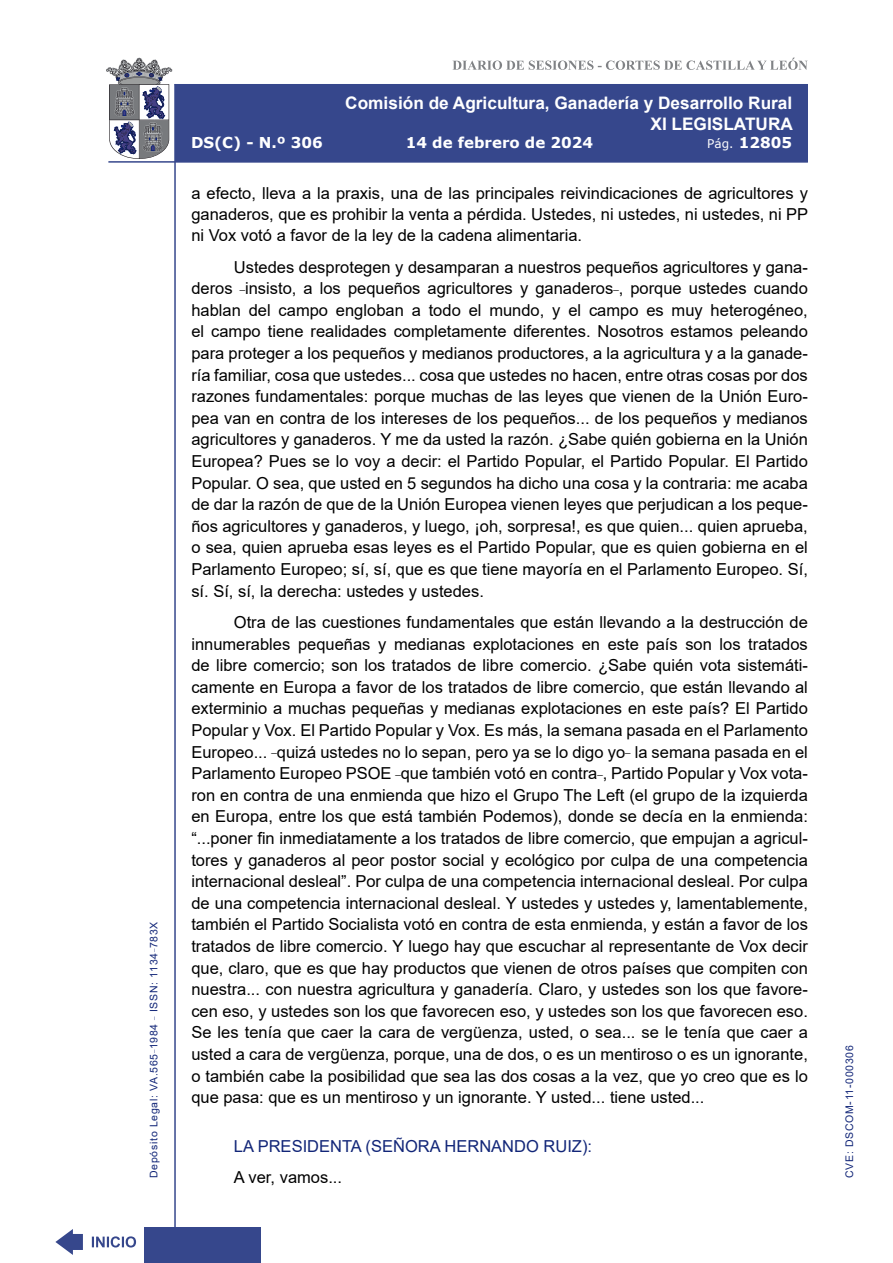
<style>
.page{position:relative;width:893px;height:1263px;background:#fff}
.page>*{position:absolute;margin:0;border:0;box-sizing:border-box;transform-origin:0 0}
.t1{font:700 17.25px/20.7px "Arial";color:#fff;text-align:right}
.t2{font:16.5px/21.6px "Arial";color:#000;text-align:justify}
.Orador{font:16.5px "Arial";color:#122678}
.t3{font:700 15px "Verdana";color:#fff}
.t4{font:10.5px "Arial";letter-spacing:.065em;color:#122678}
.s1{font-weight:400;font-size:12px}
</style>
<div class="page">
<svg style="left:452px;top:58px;width:356px;height:12px"></svg>
<hr style="left:174px;top:84px;width:2px;height:1179px;background:#36478c">
<div style="left:144px;top:1227px;width:117px;height:36px;background:#36478c"></div>
<div style="left:175px;top:84px;width:633px;height:78px;background:#36478c"></div>
<hr style="left:108px;top:161px;width:700px;height:2px;background:#36478c">
<svg style="left:92px;top:1236px;width:44px;height:11px"></svg>
<svg style="left:55px;top:1229px;width:28px;height:26px"></svg>
<svg style="left:106px;top:58px;width:66px;height:101px"></svg>
<p class="t4" style="left:146px;top:1178px;width:258px;rotate:-90deg">Depósito Legal: VA.565<sup>_</sup>1984 <sup>_</sup> ISSN: 1134<sup>_</sup>783X</p>
<p class="t1" style="left:345px;top:93px;width:449px">Comisión de Agricultura, Ganadería y Desarrollo Rural<br>XI LEGISLATURA</p>
<p class="t3" style="left:191px;top:132px;width:133px">DS(C) - N.º 306</p>
<p class="t3" style="left:406px;top:132px;width:189px">14 de febrero de 2024</p>
<p class="t3" style="left:707px;top:132px;width:86px"><span class="s1">Pág.</span> 12805</p>
<p class="t2" style="left:191px;top:183px;width:618px;line-height:21px">a efecto, lleva a la praxis, una de las principales reivindicaciones de agricultores y ganaderos, que es prohibir la venta a pérdida. Ustedes, ni ustedes, ni ustedes, ni PP ni Vox votó a favor de la ley de la cadena alimentaria.</p>
<p class="t2" style="left:191px;top:256px;width:618px;text-indent:43px">Ustedes desprotegen y desamparan a nuestros pequeños agricultores y gana&shy;deros <sup>_</sup>insisto, a los pequeños agricultores y ganaderos<sup>_</sup>, porque ustedes cuando hablan del campo engloban a todo el mundo, y el campo es muy heterogéneo, el campo tiene realidades completamente diferentes. Nosotros estamos peleando para proteger a los pequeños y medianos productores, a la agricultura y a la ganade&shy;ría familiar, cosa que ustedes... cosa que ustedes no hacen, entre otras cosas por dos razones fundamentales: porque muchas de las leyes que vienen de la Unión Euro&shy;pea van en contra de los intereses de los pequeños... de los pequeños y medianos agricultores y ganaderos. Y me da usted la razón. ¿Sabe quién gobierna en la Unión Europea? Pues se lo voy a decir: el Partido Popular, el Partido Popular. El Partido Popular. O sea, que usted en 5 segundos ha dicho una cosa y la contraria: me acaba de dar la razón de que de la Unión Europea vienen leyes que perjudican a los peque&shy;ños agricultores y ganaderos, y luego, ¡oh, sorpresa!, es que quien... quien aprueba, o sea, quien aprueba esas leyes es el Partido Popular, que es quien gobierna en el Parlamento Europeo; sí, sí, que es que tiene mayoría en el Parlamento Europeo. Sí, sí. Sí, sí, la derecha: ustedes y ustedes.</p>
<p class="t2" style="left:191px;top:611px;width:618px;text-indent:43px">Otra de las cuestiones fundamentales que están llevando a la destrucción de innumerables pequeñas y medianas explotaciones en este país son los tratados de libre comercio; son los tratados de libre comercio. ¿Sabe quién vota sistemáti&shy;camente en Europa a favor de los tratados de libre comercio, que están llevando al exterminio a muchas pequeñas y medianas explotaciones en este país? El Partido Popular y Vox. El Partido Popular y Vox. Es más, la semana pasada en el Parlamento Europeo... <sup>_</sup>quizá ustedes no lo sepan, pero ya se lo digo yo<sup>_</sup> la semana pasada en el Parlamento Europeo PSOE <sup>_</sup>que también votó en contra<sup>_</sup>, Partido Popular y Vox vota&shy;ron en contra de una enmienda que hizo el Grupo The Left (el grupo de la izquierda en Europa, entre los que está también Podemos), donde se decía en la enmienda: “...poner fin inmediatamente a los tratados de libre comercio, que empujan a agricul&shy;tores y ganaderos al peor postor social y ecológico por culpa de una competencia internacional desleal”. Por culpa de una competencia internacional desleal. Por culpa de una competencia internacional desleal. Y ustedes y ustedes y, lamentablemente, también el Partido Socialista votó en contra de esta enmienda, y están a favor de los tratados de libre comercio. Y luego hay que escuchar al representante de Vox decir que, claro, que es que hay productos que vienen de otros países que compiten con nuestra... con nuestra agricultura y ganadería. Claro, y ustedes son los que favore&shy;cen eso, y ustedes son los que favorecen eso, y ustedes son los que favorecen eso.<br>Se les tenía que caer la cara de vergüenza, usted, o sea... se le tenía que caer a usted a cara de vergüenza, porque, una de dos, o es un mentiroso o es un ignorante, o también cabe la posibilidad que sea las dos cosas a la vez, que yo creo que es lo que pasa: que es un mentiroso y un ignorante. Y usted... tiene usted...</p>
<p class="Orador" style="left:234px;top:1134px;width:360px">LA PRESIDENTA (SEÑORA HERNANDO RUIZ):</p>
<p class="t2" style="left:234px;top:1166px;width:110px">A ver, vamos...</p>
<p class="t4" style="left:842px;top:1178px;width:134px;rotate:-90deg">CVE: DSCOM-11-000306</p>
</div>
